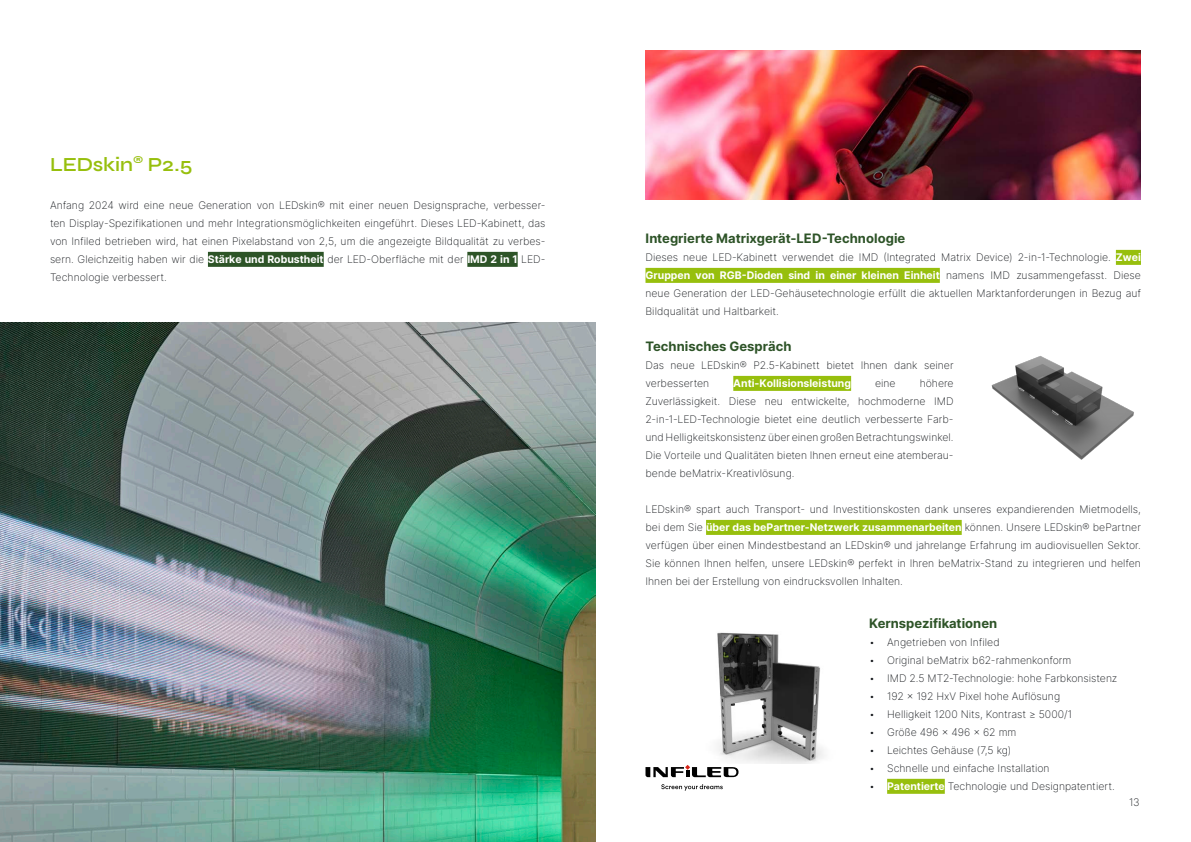
<style>
.page{position:relative;width:1191px;height:842px;background:#fff}
.page>*{position:absolute;margin:0;border:0;box-sizing:border-box;transform-origin:0 0}
.Sub_Title_Green{font:600 20px "Syne";letter-spacing:-.005em;color:#97bf0d}
.Small_Sub_Title{font:700 13px "Inter";color:#2d5327}
.t1{font:200 10.5px/18px "Inter";color:#111418;text-align:justify}
.t2{font:700 10.5px "Inter";color:#fff}
.s1{font-weight:700;color:#fff}
</style>
<div class="page">
<div style="left:1115px;top:250px;width:26px;height:15px;background:#97bf0d"></div>
<div style="left:645px;top:268px;width:294px;height:15px;background:#97bf0d"></div>
<div style="left:733px;top:376px;width:118px;height:15px;background:#97bf0d"></div>
<div style="left:706px;top:520px;width:255px;height:15px;background:#97bf0d"></div>
<div style="left:887px;top:779px;width:57px;height:15px;background:#97bf0d"></div>
<img style="left:717px;top:632px;width:107px;height:131px">
<svg style="left:645px;top:765px;width:93px;height:12px"></svg>
<svg style="left:661px;top:784px;width:61px;height:7px"></svg>
<img style="left:991px;top:356px;width:143px;height:104px">
<img style="left:0;top:323px;width:595px;height:519px">
<div style="left:208px;top:252px;width:116px;height:15px;background:#2d5427"></div>
<div style="left:467px;top:252px;width:51px;height:15px;background:#2d5427"></div>
<img style="left:645px;top:50px;width:496px;height:149px">
<p class="Sub_Title_Green" style="left:50px;top:152px;width:144px">LEDskin<sup>®</sup> P2.5</p>
<p class="t1" style="left:50px;top:196px;width:497px">Anfang 2024 wird eine neue Generation von LEDskin® mit einer neuen Designsprache, verbesser&shy;ten Display-Spezifikationen und mehr Integrationsmöglichkeiten eingeführt. Dieses LED-Kabinett, das von Infiled betrieben wird, hat einen Pixelabstand von 2,5, um die angezeigte Bildqualität zu verbes&shy;sern. Gleichzeitig haben wir die <span class="s1">Stärke und Robustheit</span> der LED-Oberfläche mit der <span class="s1">IMD 2 in 1</span> LED-Technologie verbessert.</p>
<p class="Small_Sub_Title" style="left:645px;top:229px;width:261px">Integrierte Matrixgerät-LED-Technologie</p>
<p class="t1" style="left:645px;top:248px;width:497px">Dieses neue LED-Kabinett verwendet die IMD (Integrated Matrix Device) 2-in-1-Technologie. <span class="s1">Zwei Gruppen von RGB-Dioden sind in einer kleinen Einheit</span> namens IMD zusammengefasst. Diese neue Generation der LED-Gehäusetechnologie erfüllt die aktuellen Marktanforderungen in Bezug auf Bildqualität und Haltbarkeit.</p>
<p class="Small_Sub_Title" style="left:645px;top:337px;width:148px">Technisches Gespräch</p>
<p class="t1" style="left:645px;top:356px;width:310px">Das neue LEDskin® P2.5-Kabinett bietet Ihnen dank seiner verbesserten</p>
<p class="t2" style="left:733px;top:376px;width:119px">Anti-Kollisionsleistung</p>
<p class="t1" style="left:875px;top:374px;width:22px">eine</p>
<p class="t1" style="left:645px;top:374px;width:310px;text-indent:274px">höhere Zuverlässigkeit. Diese neu entwickelte, hochmoderne IMD 2-in-1-LED-Technologie bietet eine deutlich verbesserte Farb&shy;und Helligkeitskonsistenz über einen großen Betrachtungswinkel.<br>Die Vorteile und Qualitäten bieten Ihnen erneut eine atemberau&shy;bende beMatrix-Kreativlösung.</p>
<p class="t1" style="left:645px;top:500px;width:497px">LEDskin® spart auch Transport- und Investitionskosten dank unseres expandierenden Mietmodells, bei dem Sie <span class="s1">über das bePartner-Netzwerk zusammenarbeiten</span> können. Unsere LEDskin® bePartner verfügen über einen Mindestbestand an LEDskin® und jahrelange Erfahrung im audiovisuellen Sektor.<br>Sie können Ihnen helfen, unsere LEDskin® perfekt in Ihren beMatrix-Stand zu integrieren und helfen Ihnen bei der Erstellung von eindrucksvollen Inhalten.</p>
<p class="Small_Sub_Title" style="left:869px;top:614px;width:130px">Kernspezifikationen</p>
<p class="t1" style="left:869px;top:633px;width:132px">• Angetrieben von Infiled</p>
<p class="t1" style="left:869px;top:651px;width:204px">• Original beMatrix b62-rahmenkonform</p>
<p class="t1" style="left:869px;top:669px;width:250px">• IMD 2.5 MT2-Technologie: hohe Farbkonsistenz</p>
<p class="t1" style="left:869px;top:687px;width:193px">• 192 x 192 HxV Pixel hohe Auflösung</p>
<p class="t1" style="left:869px;top:705px;width:204px">• Helligkeit 1200 Nits, Kontrast ≥ 5000/1</p>
<p class="t1" style="left:869px;top:723px;width:149px">• Größe 496 x 496 x 62 mm</p>
<p class="t1" style="left:869px;top:741px;width:144px">• Leichtes Gehäuse (7,5 kg)</p>
<p class="t1" style="left:869px;top:759px;width:182px">• Schnelle und einfache Installation</p>
<p class="t1" style="left:869px;top:777px;width:247px">• <span class="s1">Patentierte</span> Technologie und Designpatentiert.</p>
<p class="t1" style="left:1129px;top:793px;width:12px">13</p>
</div>
